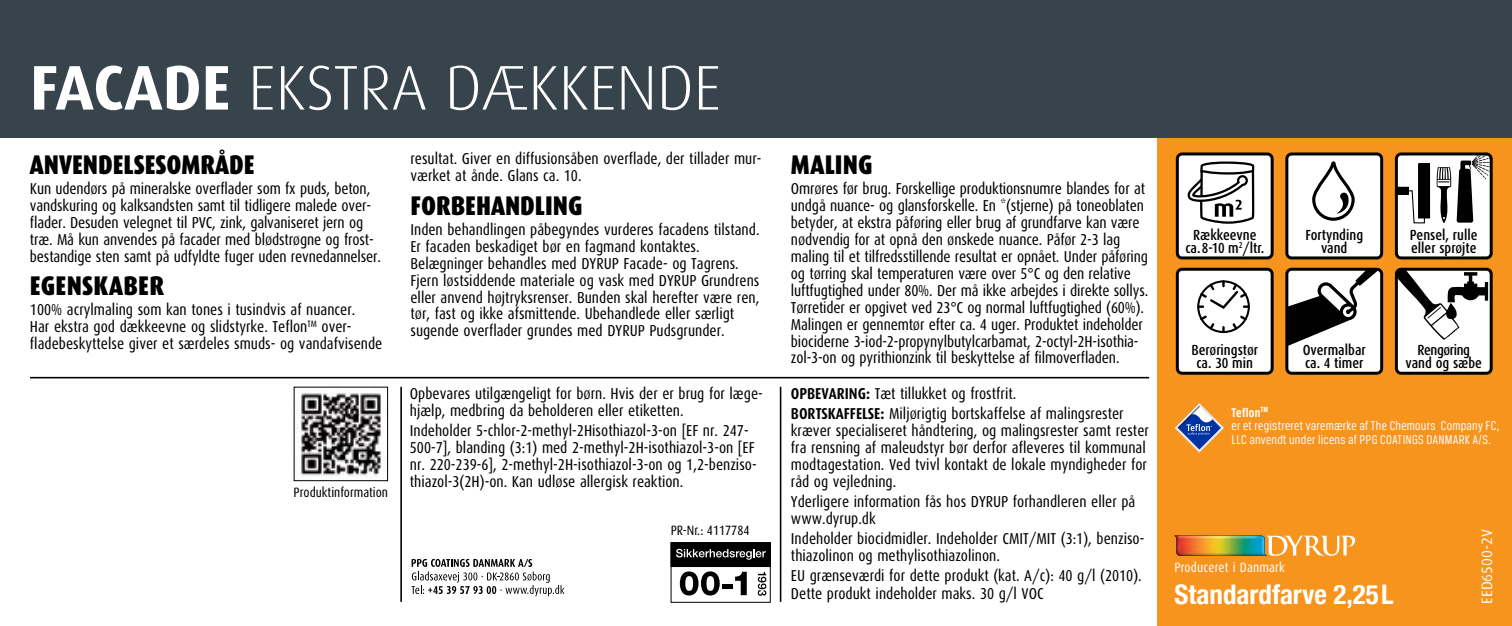
<style>
.page{position:relative;width:1512px;height:626px;background:#fff}
.page>*{position:absolute;margin:0;border:0;box-sizing:border-box;transform-origin:0 0}
.t1{font:300 63px "Dax";color:#fff}
.t2{font:900 27px "Dax Condensed";color:#000}
.t3{font:700 condensed 27px "Helvetica Neue";color:#fff}
.t4{font:15.75px/16.9px "Dax Condensed";color:#000}
.t5{font:14.85px "Dax";color:#fff}
.t6{font:500 14.62px/13.5px "Dax Condensed";color:#000;text-align:center}
.t7{font:500 14.62px/13.5px "Dax Condensed";letter-spacing:-.02em;color:#000;text-align:center}
.t8{font:13.5px/13.5px "Breuer Condensed";letter-spacing:.02em;color:#fff}
.t9{font:13.5px "Dax Condensed";color:#000}
.t10{font:13.5px "Dax Condensed";letter-spacing:.01em;color:#fff}
.s1{font-weight:700}
</style>
<div class="page">
<div style="left:1157px;top:0;width:355px;height:625px;background:#f7941e"></div>
<div style="left:0;top:0;width:1512px;height:137px;background:#37444c"></div>
<img style="left:1174px;top:535px;width:181px;height:20px">
<hr style="left:400px;top:386px;width:2px;height:215px;background:#000">
<img style="left:297px;top:392px;width:84px;height:84px">
<hr style="left:780px;top:386px;width:1px;height:215px;background:#000">
<hr style="left:30px;top:376px;width:1119px;height:2px;background:#000">
<div style="left:671px;top:542px;width:99px;height:24px;background:#000"></div>
<svg style="left:676px;top:548px;width:90px;height:11px"></svg>
<svg style="left:758px;top:571px;width:8px;height:24px"></svg>
<svg style="left:680px;top:571px;width:40px;height:24px"></svg>
<div style="left:722px;top:583px;width:11px;height:5px;background:#000"></div>
<svg style="left:735px;top:571px;width:12px;height:23px"></svg>
<div style="left:1178px;top:154px;width:93px;height:104px;background:#fff;border-radius:3px"></div>
<div style="left:1176px;top:152px;width:97px;height:107px;border:3px solid #000;border-radius:5px"></div>
<svg style="left:1187px;top:161px;width:68px;height:63px"></svg>
<div style="left:1178px;top:269px;width:93px;height:104px;background:#fff;border-radius:3px"></div>
<div style="left:1176px;top:267px;width:97px;height:107px;border:3px solid #000;border-radius:5px"></div>
<svg style="left:1198px;top:281px;width:51px;height:28px"></svg>
<svg style="left:1200px;top:315px;width:14px;height:14px"></svg>
<svg style="left:1232px;top:315px;width:14px;height:14px"></svg>
<div style="left:1197px;top:280px;width:53px;height:53px;border:2px solid #000;border-radius:50%"></div>
<div style="left:1287px;top:269px;width:94px;height:104px;background:#fff;border-radius:3px"></div>
<div style="left:1285px;top:267px;width:98px;height:107px;border:3px solid #000;border-radius:5px"></div>
<svg style="left:1287px;top:268px;width:92px;height:78px"></svg>
<div style="left:1397px;top:269px;width:93px;height:104px;background:#fff;border-radius:3px"></div>
<div style="left:1395px;top:267px;width:97px;height:107px;border:3px solid #000;border-radius:5px"></div>
<svg style="left:1395px;top:268px;width:93px;height:71px"></svg>
<div style="left:1287px;top:154px;width:94px;height:104px;background:#fff;border-radius:3px"></div>
<div style="left:1285px;top:152px;width:98px;height:107px;border:3px solid #000;border-radius:5px"></div>
<svg style="left:1312px;top:161px;width:42px;height:59px"></svg>
<div style="left:1397px;top:154px;width:93px;height:104px;background:#fff;border-radius:3px"></div>
<div style="left:1395px;top:152px;width:97px;height:107px;border:3px solid #000;border-radius:5px"></div>
<div style="left:1418px;top:164px;width:11px;height:54px;background:#000"></div>
<div style="left:1418px;top:163px;width:12px;height:55px;border:1px solid #000"></div>
<svg style="left:1409px;top:189px;width:16px;height:35px"></svg>
<div style="left:1396px;top:187px;width:12px;height:7px;background:#000"></div>
<div style="left:1395px;top:186px;width:14px;height:9px;border:1px solid #000"></div>
<svg style="left:1436px;top:153px;width:54px;height:70px"></svg>
<svg style="left:411px;top:558px;width:153px;height:37px"></svg>
<svg style="left:1174px;top:403px;width:50px;height:49px"></svg>
<p class="t1" style="left:30px;top:53px;width:692px"><span class="s1">FACADE</span> EKSTRA DÆKKENDE</p>
<p class="t2" style="left:30px;top:149px;width:226px">ANVENDELSESOMRÅDE</p>
<p class="t4" style="left:30px;top:180px;width:343px">Kun udendørs på mineralske overflader som fx puds, beton, vandskuring og kalksandsten samt til tidligere malede over-</p>
<p class="t4" style="left:30px;top:214px;width:335px">flader. Desuden velegnet til PVC, zink, galvaniseret jern og</p>
<p class="t4" style="left:30px;top:231px;width:345px">træ. Må kun anvendes på facader med blødstrøgne og frost-</p>
<p class="t4" style="left:30px;top:248px;width:352px">bestandige sten samt på udfyldte fuger uden revnedannelser.</p>
<p class="t2" style="left:30px;top:270px;width:136px">EGENSKABER</p>
<p class="t4" style="left:30px;top:301px;width:354px">100% acrylmaling som kan tones i tusindvis af nuancer.<br>Har ekstra god dækkeevne og slidstyrke. Teflon<sup>TM</sup> over&shy;fladebeskyttelse giver et særdeles smuds- og vandafvisende</p>
<p class="t4" style="left:410px;top:150px;width:352px">resultat. Giver en diffusionsåben overflade, der tillader mur&shy;værket at ånde. Glans ca. 10.</p>
<p class="t2" style="left:410px;top:190px;width:174px">FORBEHANDLING</p>
<p class="t4" style="left:410px;top:221px;width:350px">Inden behandlingen påbegyndes vurderes facadens tilstand.<br>Er facaden beskadiget bør en fagmand kontaktes.<br>Belægninger behandles med DYRUP Facade- og Tagrens.<br>Fjern løstsiddende materiale og vask med DYRUP Grundrens eller anvend højtryksrenser. Bunden skal herefter være ren, tør, fast og ikke afsmittende. Ubehandlede eller særligt sugende overflader grundes med DYRUP Pudsgrunder.</p>
<p class="t9" style="left:294px;top:484px;width:96px">Produktinformation</p>
<p class="t4" style="left:410px;top:385px;width:354px">Opbevares utilgængeligt for børn. Hvis der er brug for læge&shy;hjælp, medbring da beholderen eller etiketten.</p>
<p class="t4" style="left:410px;top:422px;width:348px">Indeholder 5-chlor-2-methyl-2Hisothiazol-3-on [EF nr. 247- 500-7], blanding (3:1) med 2-methyl-2H-isothiazol-3-on [EF nr. 220-239-6], 2-methyl-2H-isothiazol-3-on og 1,2-benziso&shy;thiazol-3(2H)-on. Kan udløse allergisk reaktion.</p>
<p class="t9" style="left:670px;top:522px;width:80px">PR-Nr.: 4117784</p>
<p class="t2" style="left:791px;top:150px;width:83px">MALING</p>
<p class="t4" style="left:791px;top:180px;width:359px">Omrøres før brug. Forskellige produktionsnumre blandes for at undgå nuance- og glansforskelle. En *(stjerne) på toneoblaten betyder, at ekstra påføring eller brug af grundfarve kan være nødvendig for at opnå den ønskede nuance. Påfør 2-3 lag maling til et tilfredsstillende resultat er opnået. Under påføring og tørring skal temperaturen være over 5°C og den relative luftfugtighed under 80%. Der må ikke arbejdes i direkte sollys.<br>Tørretider er opgivet ved 23°C og normal luftfugtighed (60%).<br>Malingen er gennemtør efter ca. 4 uger. Produktet indeholder biociderne 3-iod-2-propynylbutylcarbamat, 2-octyl-2H-isothia&shy;zol-3-on og pyrithionzink til beskyttelse af filmoverfladen.</p>
<p class="t4" style="left:791px;top:385px;width:227px"><span class="s1">OPBEVARING:</span> Tæt tillukket og frostfrit.</p>
<p class="t4" style="left:791px;top:405px;width:359px"><span class="s1">BORTSKAFFELSE:</span> Miljørigtig bortskaffelse af malingsrester kræver specialiseret håndtering, og malingsrester samt rester fra rensning af maleudstyr bør derfor afleveres til kommunal modtagestation. Ved tvivl kontakt de lokale myndigheder for råd og vejledning.</p>
<p class="t4" style="left:791px;top:492px;width:346px">Yderligere information fås hos DYRUP forhandleren eller på www.dyrup.dk</p>
<p class="t4" style="left:791px;top:529px;width:355px">Indeholder biocidmidler. Indeholder CMIT/MIT (3:1), benziso&shy;thiazolinon og methylisothiazolinon.</p>
<p class="t4" style="left:791px;top:566px;width:352px;line-height:18px">EU grænseværdi for dette produkt (kat. A/c): 40 g/l (2010).<br>Dette produkt indeholder maks. 30 g/l VOC</p>
<p class="t6" style="left:1185px;top:228px;width:80px">Rækkeevne ca. 8-10 m<sup>2</sup>/ltr.</p>
<p class="t6" style="left:1305px;top:228px;width:59px">Fortynding vand</p>
<p class="t6" style="left:1410px;top:228px;width:69px;text-align:left">Pensel, rulle eller sprøjte</p>
<p class="t6" style="left:1191px;top:343px;width:68px">Berøringstør ca. 30 min</p>
<p class="t6" style="left:1302px;top:343px;width:65px;text-align:left">Overmalbar ca. 4 timer</p>
<p class="t7" style="left:1405px;top:343px;width:78px">Rengøring vand og sæbe</p>
<p class="t8" style="left:1231px;top:405px;width:269px"><span class="s1">Teflon</span><sup>TM<br></sup>er et registreret varemærke af The Chemours Company FC,<br>LLC anvendt under licens af PPG COATINGS DANMARK A/S.</p>
<p class="t10" style="left:1174px;top:559px;width:112px">Produceret i Danmark</p>
<p class="t3" style="left:1174px;top:571px;width:221px">Standardfarve 2,25 L</p>
<p class="t5" style="left:1478px;top:603px;width:76px;rotate:-90deg">EED6500-2V</p>
</div>
